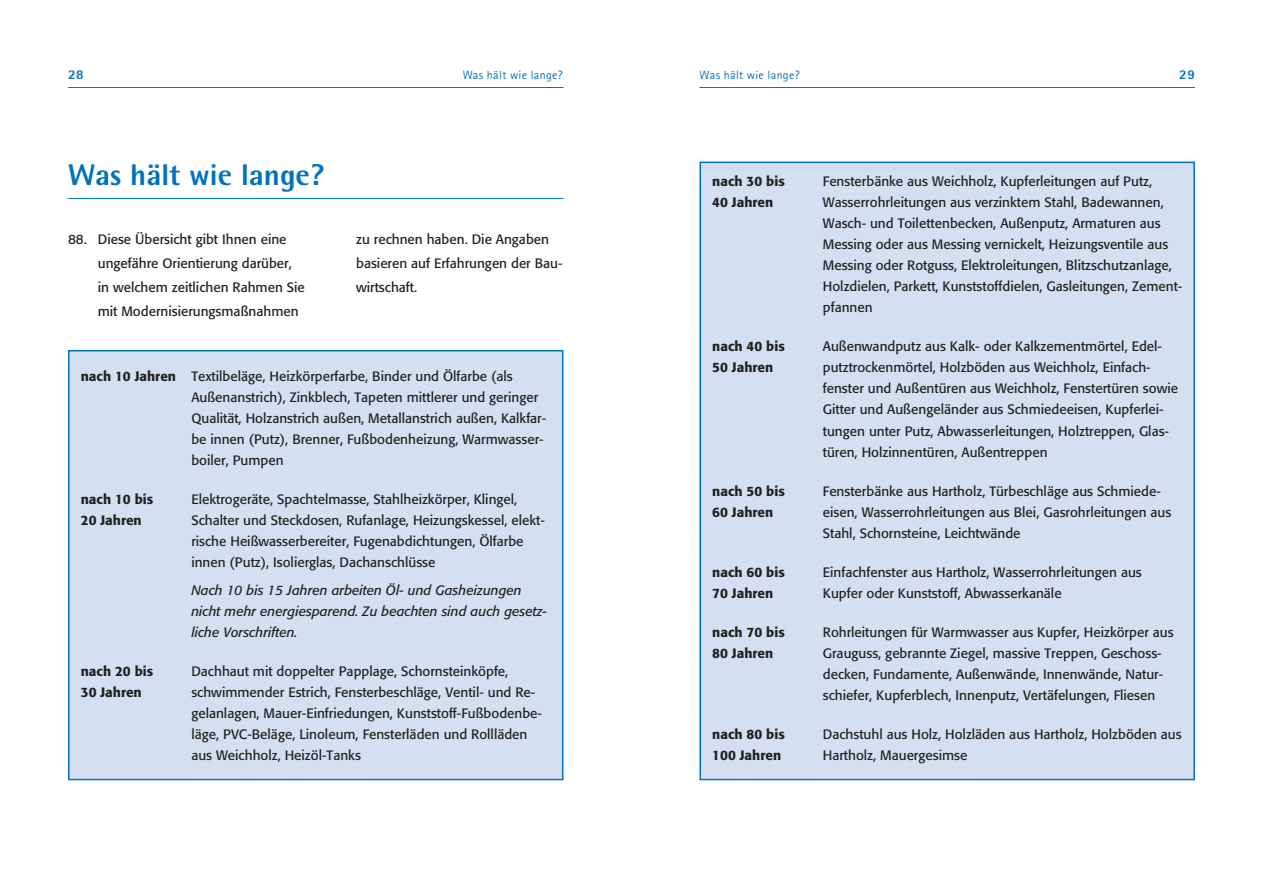
<style>
.page{position:relative;width:1263px;height:893px;background:#fff}
.page>*{position:absolute;margin:0;border:0;box-sizing:border-box;transform-origin:0 0}
.t1{font:800 30px "AT Rotis Semi Sans";color:#0072bc}
.t2{font:13.5px/21px "Formata";color:#231f20}
.t3{font:500 13.5px "Formata";color:#231f20}
.t4{font:italic 13.5px/21px "Formata";color:#231f20}
.t5{font:800 13.5px "AT Rotis Sans Serif";color:#0072bc}
.t6{font:12px "AT Rotis Sans Serif";letter-spacing:.025em;color:#0072bc}
.s1{font-weight:500}
</style>
<div class="page">
<div style="left:68px;top:350px;width:495px;height:430px;background:#d4e0f1;border:2px solid #0072bc"></div>
<div style="left:699px;top:162px;width:496px;height:618px;background:#d4e0f1;border:2px solid #0072bc"></div>
<hr style="left:699px;top:87px;width:496px;height:1px;background:#0072bc">
<hr style="left:68px;top:87px;width:495px;height:1px;background:#0072bc">
<hr style="left:68px;top:198px;width:495px;height:1px;background:#0072bc">
<p class="t5" style="left:68px;top:65px;width:17px">28</p>
<p class="t6" style="left:463px;top:67px;width:102px">Was hält wie lange?</p>
<h1 class="t1" style="left:68px;top:156px;width:257px">Was hält wie lange?</h1>
<p class="t2" style="left:98px;top:227px;width:209px;line-height:24px;text-indent:-30px">88. Diese Übersicht gibt Ihnen eine ungefähre Orientierung darüber, in welchem zeitlichen Rahmen Sie mit Modernisierungsmaßnahmen</p>
<p class="t2" style="left:356px;top:227px;width:208px;line-height:24px">zu rechnen haben. Die Angaben basieren auf Erfahrungen der Bau&shy;wirtschaft.</p>
<p class="t2" style="left:191px;top:365px;width:356px;text-indent:-111px"><span class="s1">nach 10 Jahren</span> Textilbeläge, Heizkörperfarbe, Binder und Ölfarbe (als Außenanstrich), Zinkblech, Tapeten mittlerer und geringer Qualität, Holzanstrich außen, Metallanstrich außen, Kalkfar&shy;be innen (Putz), Brenner, Fußbodenheizung, Warmwasser&shy;boiler, Pumpen</p>
<p class="t3" style="left:81px;top:490px;width:74px">nach 10 bis</p>
<p class="t2" style="left:191px;top:488px;width:327px">Elektrogeräte, Spachtelmasse, Stahlheizkörper, Klingel,</p>
<p class="t3" style="left:81px;top:511px;width:63px">20 Jahren</p>
<p class="t2" style="left:191px;top:509px;width:355px">Schalter und Steckdosen, Rufanlage, Heizungskessel, elekt&shy;rische Heißwasserbereiter, Fugenabdichtungen, Ölfarbe innen (Putz), Isolierglas, Dachanschlüsse</p>
<p class="t4" style="left:191px;top:580px;width:357px">Nach 10 bis 15 Jahren arbeiten Öl- und Gasheizungen nicht mehr energiesparend. Zu beachten sind auch gesetz&shy;liche Vorschriften.</p>
<p class="t3" style="left:81px;top:663px;width:74px">nach 20 bis</p>
<p class="t2" style="left:191px;top:661px;width:318px">Dachhaut mit doppelter Papplage, Schornsteinköpfe,</p>
<p class="t3" style="left:81px;top:684px;width:63px">30 Jahren</p>
<p class="t2" style="left:191px;top:682px;width:352px">schwimmender Estrich, Fensterbeschläge, Ventil- und Re&shy;gelanlagen, Mauer-Einfriedungen, Kunststoff-Fußbodenbe&shy;läge, PVC-Beläge, Linoleum, Fensterläden und Rollläden aus Weichholz, Heizöl-Tanks</p>
<p class="t6" style="left:699px;top:67px;width:102px">Was hält wie lange?</p>
<p class="t5" style="left:1179px;top:65px;width:17px">29</p>
<p class="t3" style="left:712px;top:173px;width:74px">nach 30 bis</p>
<p class="t2" style="left:823px;top:171px;width:331px">Fensterbänke aus Weichholz, Kupferleitungen auf Putz,</p>
<p class="t3" style="left:712px;top:194px;width:63px">40 Jahren</p>
<p class="t2" style="left:823px;top:192px;width:360px">Wasserrohrleitungen aus verzinktem Stahl, Badewannen, Wasch- und Toilettenbecken, Außenputz, Armaturen aus Messing oder aus Messing vernickelt, Heizungsventile aus Messing oder Rotguss, Elektroleitungen, Blitzschutzanlage, Holzdielen, Parkett, Kunststoffdielen, Gasleitungen, Zement&shy;pfannen</p>
<p class="t3" style="left:712px;top:338px;width:74px">nach 40 bis</p>
<p class="t2" style="left:823px;top:336px;width:341px">Außenwandputz aus Kalk- oder Kalkzementmörtel, Edel-</p>
<p class="t3" style="left:712px;top:359px;width:63px">50 Jahren</p>
<p class="t2" style="left:823px;top:357px;width:357px">putztrockenmörtel, Holzböden aus Weichholz, Einfach&shy;fenster und Außentüren aus Weichholz, Fenstertüren sowie Gitter und Außengeländer aus Schmiedeeisen, Kupferlei&shy;tungen unter Putz, Abwasserleitungen, Holztreppen, Glas&shy;türen, Holzinnentüren, Außentreppen</p>
<p class="t3" style="left:712px;top:482px;width:74px">nach 50 bis</p>
<p class="t2" style="left:823px;top:480px;width:340px">Fensterbänke aus Hartholz, Türbeschläge aus Schmiede-</p>
<p class="t3" style="left:712px;top:503px;width:63px">60 Jahren</p>
<p class="t2" style="left:823px;top:501px;width:350px">eisen, Wasserrohrleitungen aus Blei, Gasrohrleitungen aus<br>Stahl, Schornsteine, Leichtwände</p>
<p class="t3" style="left:712px;top:563px;width:74px">nach 60 bis</p>
<p class="t2" style="left:823px;top:561px;width:320px">Einfachfenster aus Hartholz, Wasserrohrleitungen aus</p>
<p class="t3" style="left:712px;top:584px;width:63px">70 Jahren</p>
<p class="t2" style="left:823px;top:582px;width:240px">Kupfer oder Kunststoff, Abwasserkanäle</p>
<p class="t3" style="left:712px;top:623px;width:74px">nach 70 bis</p>
<p class="t2" style="left:823px;top:621px;width:352px">Rohrleitungen für Warmwasser aus Kupfer, Heizkörper aus</p>
<p class="t3" style="left:712px;top:644px;width:63px">80 Jahren</p>
<p class="t2" style="left:823px;top:642px;width:341px;text-align:justify">Grauguss, gebrannte Ziegel, massive Treppen, Geschoss&shy;decken, Fundamente, Außenwände, Innenwände, Natur&shy;schiefer, Kupferblech, Innenputz, Vertäfelungen, Fliesen</p>
<p class="t3" style="left:712px;top:725px;width:74px">nach 80 bis</p>
<p class="t2" style="left:823px;top:723px;width:360px">Dachstuhl aus Holz, Holzläden aus Hartholz, Holzböden aus</p>
<p class="t3" style="left:712px;top:746px;width:70px">100 Jahren</p>
<p class="t2" style="left:823px;top:744px;width:146px">Hartholz, Mauergesimse</p>
</div>
